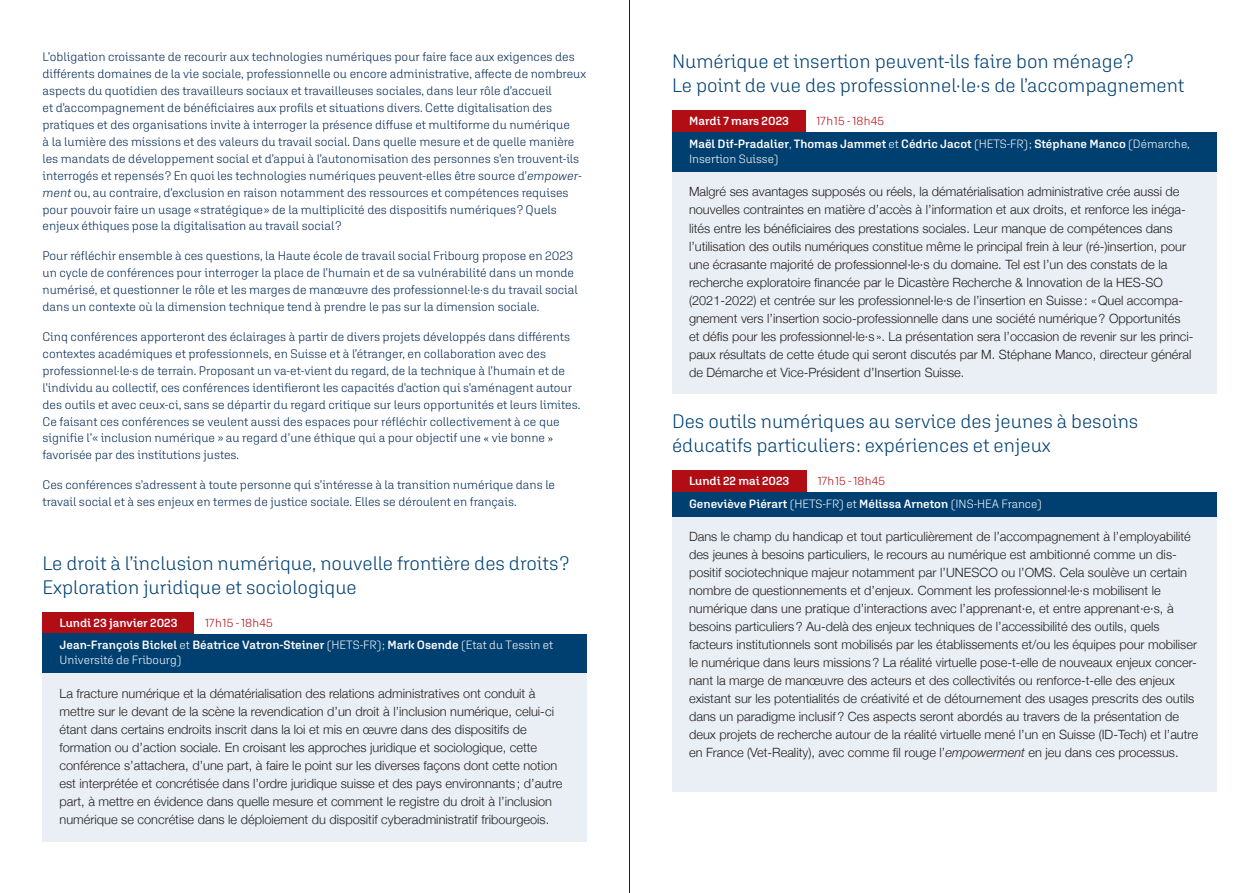
<style>
.page{position:relative;width:1259px;height:893px;background:#fff}
.page>*{position:absolute;margin:0;border:0;box-sizing:border-box;transform-origin:0 0}
.t1{font:300 19.5px/24px "Aglet Sans";color:#004071}
.t2{font:300 12.75px/18px "Helvetica Neue";color:#231f20}
.t3{font:300 12.45px/17px "Aglet Sans";color:#002853}
.t4{font:600 12px/22.8px "Aglet Sans";color:#fff}
.t5{font:300 12px "Aglet Sans";color:#fff}
.t6{font:300 12px "Aglet Sans";letter-spacing:.005em;color:#b00d15}
.s1{font-style:italic}
.s2{font-family:"Minion Pro";font-weight:400}
.s3{font-weight:300}
</style>
<div class="page">
<div style="left:43px;top:673px;width:544px;height:169px;background:#eaeff5"></div>
<div style="left:43px;top:612px;width:152px;height:21px;background:#b00d15"></div>
<div style="left:43px;top:633px;width:544px;height:40px;background:#004071"></div>
<div style="left:672px;top:171px;width:544px;height:223px;background:#eaeff5"></div>
<div style="left:672px;top:110px;width:134px;height:22px;background:#b00d15"></div>
<div style="left:672px;top:132px;width:544px;height:39px;background:#004071"></div>
<div style="left:672px;top:516px;width:544px;height:276px;background:#eaeff5"></div>
<div style="left:672px;top:470px;width:135px;height:22px;background:#b00d15"></div>
<div style="left:672px;top:492px;width:544px;height:25px;background:#004071"></div>
<hr style="left:629px;top:0;width:1px;height:893px;background:#231f20">
<p class="t3" style="left:43px;top:48px;width:545px">L’obligation croissante de recourir aux technologies numériques pour faire face aux exigences des différents domaines de la vie sociale, professionnelle ou encore administrative, affecte de nombreux aspects du quotidien des travailleurs sociaux et travailleuses sociales, dans leur rôle d’accueil<br>et d’accompagnement de bénéficiaires aux profils et situations divers. Cette digitalisation des pratiques et des organisations invite à interroger la présence diffuse et multiforme du numérique<br>à la lumière des missions et des valeurs du travail social. Dans quelle mesure et de quelle manière les mandats de développement social et d’appui à l’autonomisation des personnes s’en trouvent-ils interrogés et repensés ? En quoi les technologies numériques peuvent-elles être source d’<span class="s1">empower&shy;ment</span> ou, au contraire, d’exclusion en raison notamment des ressources et compétences requises pour pouvoir faire un usage « stratégique » de la multiplicité des dispositifs numériques ? Quels enjeux éthiques pose la digitalisation au travail social ?</p>
<p class="t3" style="left:43px;top:247px;width:537px">Pour réfléchir ensemble à ces questions, la Haute école de travail social Fribourg propose en 2023 un cycle de conférences pour interroger la place de l’humain et de sa vulnérabilité dans un monde numérisé, et questionner le rôle et les marges de manœuvre des professionnel·le·s du travail social dans un contexte où la dimension technique tend à prendre le pas sur la dimension sociale.</p>
<p class="t3" style="left:43px;top:328px;width:539px">Cinq conférences apporteront des éclairages à partir de divers projets développés dans différents contextes académiques et professionnels, en Suisse et à l’étranger, en collaboration avec des professionnel·le·s de terrain. Proposant un va-et-vient du regard, de la technique à l’humain et de l’individu au collectif, ces conférences identifieront les capacités d’action qui s’aménagent autour des outils et avec ceux-ci, sans se départir du regard critique sur leurs opportunités et leurs limites.<br>Ce faisant ces conférences se veulent aussi des espaces pour réfléchir collectivement à ce que signifie l’« inclusion numérique » au regard d’une éthique qui a pour objectif une <span class="s2">«</span> vie bonne <span class="s2">»</span></p>
<p class="t3" style="left:43px;top:446px;width:198px">favorisée par des institutions justes.</p>
<p class="t3" style="left:43px;top:476px;width:514px">Ces conférences s’adressent à toute personne qui s’intéresse à la transition numérique dans le travail social et à ses enjeux en termes de justice sociale. Elles se déroulent en français.</p>
<h1 class="t1" style="left:43px;top:551px;width:528px">Le droit à l’inclusion numérique, nouvelle frontière des droits ?<br>Exploration juridique et sociologique</h1>
<p class="t4" style="left:60px;top:611px;width:495px;line-height:22.2px">Lundi 23 janvier 2023<br>Jean-François Bickel <span class="s3">et</span> Béatrice Vatron-Steiner <span class="s3">(HETS-FR) ;</span> Mark Osende <span class="s3">(Etat du Tessin et</span></p>
<p class="t5" style="left:60px;top:653px;width:123px">Université de Fribourg)</p>
<p class="t6" style="left:205px;top:615px;width:69px">17h15 - 18h45</p>
<p class="t2" style="left:60px;top:683px;width:504px">La fracture numérique et la dématérialisation des relations administratives ont conduit à mettre sur le devant de la scène la revendication d’un droit à l’inclusion numérique, celui-ci étant dans certains endroits inscrit dans la loi et mis en œuvre dans des dispositifs de formation ou d’action sociale. En croisant les approches juridique et sociologique, cette conférence s’attachera, d’une part, à faire le point sur les diverses façons dont cette notion est interprétée et concrétisée dans l’ordre juridique suisse et des pays environnants ; d’autre part, à mettre en évidence dans quelle mesure et comment le registre du droit à l’inclusion numérique se concrétise dans le déploiement du dispositif cyberadministratif fribourgeois.</p>
<h1 class="t1" style="left:672px;top:49px;width:514px">Numérique et insertion peuvent-ils faire bon ménage ?<br>Le point de vue des professionnel·le·s de l’accompagnement</h1>
<p class="t4" style="left:689px;top:109px;width:502px">Mardi 7 mars 2023<br>Maël Dif-Pradalier<span class="s3">,</span> Thomas Jammet <span class="s3">et</span> Cédric Jacot <span class="s3">(HETS-FR) ;</span> Stéphane Manco <span class="s3">(Démarche,</span></p>
<p class="t5" style="left:689px;top:152px;width:91px">Insertion Suisse)</p>
<p class="t6" style="left:816px;top:114px;width:69px">17h15 - 18h45</p>
<p class="t2" style="left:689px;top:182px;width:506px">Malgré ses avantages supposés ou réels, la dématérialisation administrative crée aussi de nouvelles contraintes en matière d’accès à l’information et aux droits, et renforce les inéga&shy;lités entre les bénéficiaires des prestations sociales. Leur manque de compétences dans l’utilisation des outils numériques constitue même le principal frein à leur (ré-)insertion, pour une écrasante majorité de professionnel·le·s du domaine. Tel est l’un des constats de la recherche exploratoire financée par le Dicastère Recherche &amp; Innovation de la HES-SO (2021-2022) et centrée sur les professionnel·le·s de l’insertion en Suisse: «Quel accompa&shy;gnement vers l’insertion socio-professionnelle dans une société numérique? Opportunités et défis pour les professionnel·le·s ». La présentation sera l’occasion de revenir sur les princi&shy;paux résultats de cette étude qui seront discutés par M. Stéphane Manco, directeur général de Démarche et Vice-Président d’Insertion Suisse.</p>
<h1 class="t1" style="left:672px;top:409px;width:468px">Des outils numériques au service des jeunes à besoins éducatifs particuliers : expériences et enjeux</h1>
<p class="t4" style="left:689px;top:469px;width:354px">Lundi 22 mai 2023<br>Geneviève Piérart <span class="s3">(HETS-FR) et</span> Mélissa Arneton <span class="s3">(INS-HEA France)</span></p>
<p class="t6" style="left:817px;top:474px;width:69px">17h15 - 18h45</p>
<p class="t2" style="left:689px;top:526px;width:510px">Dans le champ du handicap et tout particulièrement de l’accompagnement à l’employabilité des jeunes à besoins particuliers, le recours au numérique est ambitionné comme un dis&shy;positif sociotechnique majeur notamment par l’UNESCO ou l’OMS. Cela soulève un certain nombre de questionnements et d’enjeux. Comment les professionnel·le·s mobilisent le numérique dans une pratique d’interactions avec l’apprenant·e, et entre apprenant·e·s, à besoins particuliers? Au-delà des enjeux techniques de l’accessibilité des outils, quels facteurs institutionnels sont mobilisés par les établissements et/ou les équipes pour mobiliser le numérique dans leurs missions? La réalité virtuelle pose-t-elle de nouveaux enjeux concer&shy;nant la marge de manœuvre des acteurs et des collectivités ou renforce-t-elle des enjeux existant sur les potentialités de créativité et de détournement des usages prescrits des outils dans un paradigme inclusif? Ces aspects seront abordés au travers de la présentation de deux projets de recherche autour de la réalité virtuelle mené l’un en Suisse (ID-Tech) et l’autre en France (Vet-Reality), avec comme fil rouge l’<span class="s1">empowerment</span> en jeu dans ces processus.</p>
</div>
